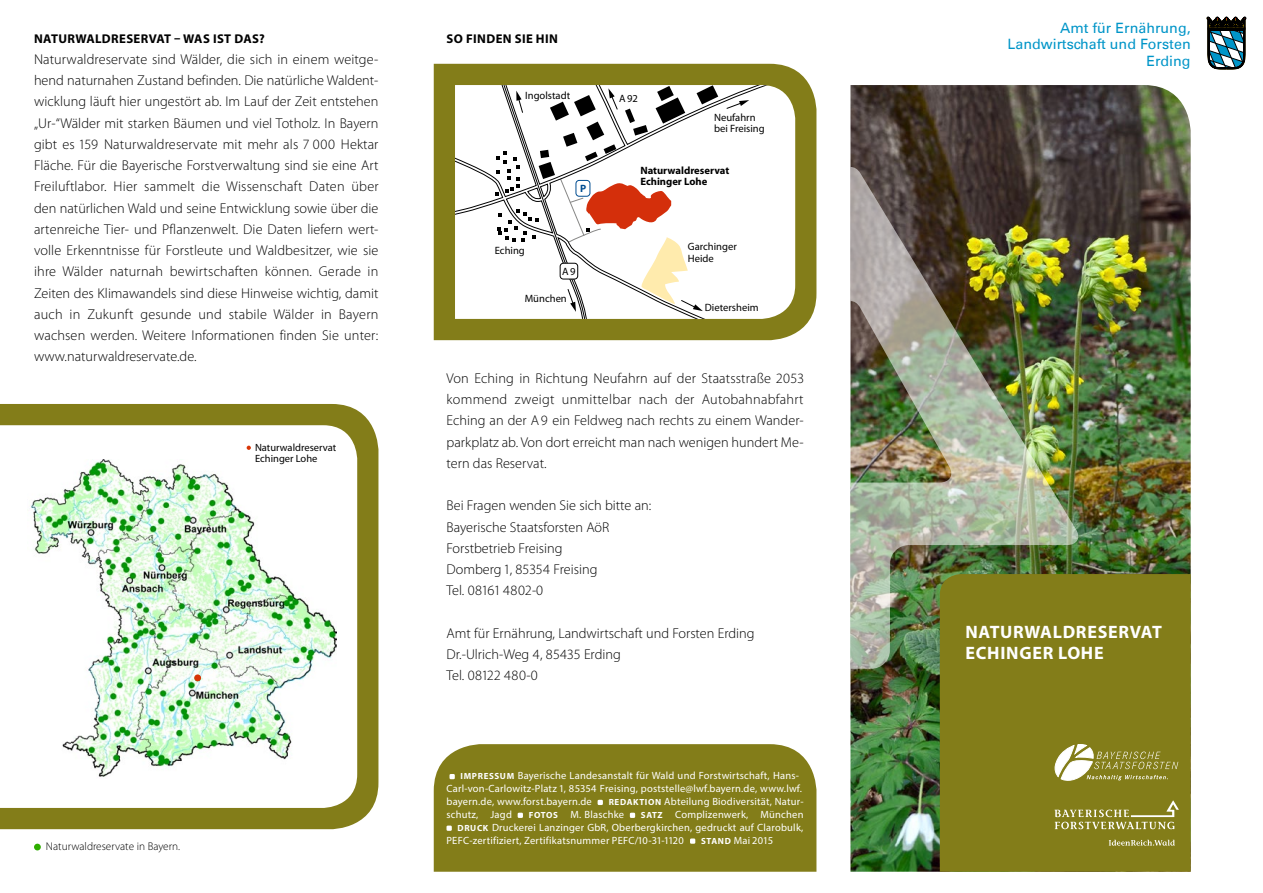
<style>
.page{position:relative;width:1263px;height:893px;background:#fff}
.page>*{position:absolute;margin:0;border:0;box-sizing:border-box;transform-origin:0 0}
.t1{font:700 18px/21.3px "Myriad Pro";letter-spacing:.04em;color:#fff}
.P-links{font:300 14.25px/21.3px "Myriad Pro";color:#000;text-align:justify}
.P-Logotext{font:14.25px/16.5px "Univers";color:#0095c8;text-align:right}
.t2{font:700 12.75px "Myriad Pro";letter-spacing:.03em;color:#000}
.t3{font:300 11.25px "Myriad Pro";color:#000}
.t4{font:10.65px/11.4px "Myriad Pro";color:#000}
.t5{font:700 10.65px/11.4px "Myriad Pro";color:#000}
.t6{font:700 10.65px "Myriad Pro";color:#004d91}
.P-Impressum{font:10.5px/12.9px "Myriad Pro";letter-spacing:.02em;color:#fff}
.t7{font:10.5px/11.2px "Myriad Pro";color:#000}
.s1{font-weight:700;font-size:8.85px}
</style>
<div class="page">
<div style="left:434px;top:64px;width:382px;height:276px;background:#837d19"></div>
<svg style="left:1207px;top:17px;width:39px;height:52px"></svg>
<div style="left:434px;top:744px;width:382px;height:128px;background:#837d19"></div>
<svg style="left:449px;top:774px;width:6px;height:5px"></svg>
<svg style="left:598px;top:800px;width:5px;height:5px"></svg>
<svg style="left:518px;top:813px;width:5px;height:5px"></svg>
<svg style="left:630px;top:813px;width:5px;height:5px"></svg>
<svg style="left:446px;top:826px;width:6px;height:5px"></svg>
<svg style="left:690px;top:838px;width:5px;height:6px"></svg>
<div style="left:0;top:404px;width:378px;height:425px;background:#837d19"></div>
<svg style="left:455px;top:85px;width:340px;height:234px"></svg>
<svg style="left:725px;top:100px;width:24px;height:10px"></svg>
<svg style="left:494px;top:85px;width:224px;height:234px"></svg>
<div style="left:560px;top:263px;width:18px;height:16px;background:#fff;border-radius:3px"></div>
<div style="left:560px;top:263px;width:18px;height:16px;border:1px solid #000;border-radius:3px"></div>
<svg style="left:0;top:425px;width:357px;height:383px"></svg>
<img style="left:28px;top:459px;width:309px;height:320px">
<svg style="left:247px;top:446px;width:4px;height:4px"></svg>
<div style="left:194px;top:674px;width:7px;height:7px;background:#d83507;border-radius:50%"></div>
<div style="left:34px;top:844px;width:7px;height:6px;background:#2fae00;border-radius:50%"></div>
<img style="left:850px;top:85px;width:341px;height:787px">
<div style="left:940px;top:574px;width:251px;height:298px;background:#837d19"></div>
<svg style="left:1054px;top:800px;width:125px;height:29px;background:#989340"></svg>
<svg style="left:1109px;top:840px;width:66px;height:6px"></svg>
<svg style="left:1055px;top:744px;width:123px;height:36px"></svg>
<img style="left:850px;top:167px;width:231px;height:502px">
<h2 class="t2" style="left:34px;top:30px;width:232px">NATURWALDRESERVAT – WAS IST DAS?</h2>
<p class="P-links" style="left:34px;top:48px;width:346px">Naturwaldreservate sind Wälder, die sich in einem weitge&shy;hend naturnahen Zustand befinden. Die natürliche Waldent&shy;wicklung läuft hier ungestört ab. Im Lauf der Zeit entstehen „Ur-“Wälder mit starken Bäumen und viel Totholz. In Bayern gibt es 159 Naturwaldreservate mit mehr als 7 000 Hektar Fläche. Für die Bayerische Forstverwaltung sind sie eine Art Freiluftlabor. Hier sammelt die Wissenschaft Daten über den natürlichen Wald und seine Entwicklung sowie über die artenreiche Tier- und Pflanzenwelt. Die Daten liefern wert&shy;volle Erkenntnisse für Forstleute und Waldbesitzer, wie sie ihre Wälder naturnah bewirtschaften können. Gerade in Zeiten des Klimawandels sind diese Hinweise wichtig, damit auch in Zukunft gesunde und stabile Wälder in Bayern wachsen werden. Weitere Informationen finden Sie unter: www.naturwaldreservate.de.</p>
<p class="t7" style="left:255px;top:442px;width:83px">Naturwaldreservat<br>Echinger Lohe</p>
<p class="t3" style="left:46px;top:840px;width:136px">Naturwaldreservate in Bayern.</p>
<h2 class="t2" style="left:447px;top:30px;width:113px">SO FINDEN SIE HIN</h2>
<p class="t4" style="left:525px;top:89px;width:47px">Ingolstadt</p>
<p class="t4" style="left:495px;top:245px;width:32px">Eching</p>
<p class="t6" style="left:580px;top:182px;width:8px">P</p>
<p class="t4" style="left:562px;top:265px;width:15px">A9</p>
<p class="t4" style="left:525px;top:293px;width:44px">München</p>
<p class="t4" style="left:619px;top:92px;width:20px">A92</p>
<p class="t4" style="left:714px;top:112px;width:52px">Neufahrn bei Freising</p>
<p class="t5" style="left:640px;top:164px;width:90px">Naturwaldreservat<br>Echinger Lohe</p>
<p class="t4" style="left:688px;top:241px;width:51px">Garchinger<br>Heide</p>
<p class="t4" style="left:705px;top:302px;width:55px">Dietersheim</p>
<p class="P-links" style="left:446px;top:367px;width:359px">Von Eching in Richtung Neufahrn auf der Staatsstraße 2053 kommend zweigt unmittelbar nach der Autobahnabfahrt Eching an der A9 ein Feldweg nach rechts zu einem Wander&shy;parkplatz ab. Von dort erreicht man nach wenigen hundert Me&shy;tern das Reservat.</p>
<p class="P-links" style="left:446px;top:495px;width:206px;text-align:left">Bei Fragen wenden Sie sich bitte an:<br>Bayerische Staatsforsten AöR<br>Forstbetrieb Freising<br>Domberg 1, 85354 Freising<br>Tel. 08161 4802-0</p>
<p class="P-links" style="left:446px;top:622px;width:310px;text-align:left">Amt für Ernährung, Landwirtschaft und Forsten Erding<br>Dr.-Ulrich-Weg 4, 85435 Erding<br>Tel. 08122 480-0</p>
<p class="P-Impressum" style="left:446px;top:769px;width:357px;text-indent:14px"><span class="s1">IMPRESSUM</span> Bayerische Landesanstalt für Wald und Forstwirtschaft, Hans-<br>Carl-von-Carlowitz-Platz 1, 85354 Freising, poststelle@lwf.bayern.de, www.lwf. bayern.de, www.forst.bayern.de</p>
<p class="P-Impressum" style="left:609px;top:795px;width:196px"><span class="s1">REDAKTION</span> Abteilung Biodiversität, Natur-</p>
<p class="P-Impressum" style="left:446px;top:808px;width:67px">schutz, Jagd</p>
<p class="P-Impressum" style="left:529px;top:808px;width:97px"><span class="s1">FOTOS</span> M. Blaschke</p>
<p class="P-Impressum" style="left:641px;top:808px;width:164px"><span class="s1">SATZ</span> Complizenwerk, München</p>
<p class="P-Impressum" style="left:458px;top:821px;width:347px"><span class="s1">DRUCK</span> Druckerei Lanzinger GbR, Oberbergkirchen, gedruckt auf Clarobulk,</p>
<p class="P-Impressum" style="left:446px;top:834px;width:239px">PEFC-zertifiziert, Zertifikatsnummer PEFC/10-31-1120</p>
<p class="P-Impressum" style="left:701px;top:834px;width:73px"><span class="s1">STAND</span> Mai 2015</p>
<p class="P-Logotext" style="left:1008px;top:20px;width:185px">Amt für Ernährung,<br>Landwirtschaft und Forsten<br>Erding</p>
<h1 class="t1" style="left:965px;top:620px;width:198px">NATURWALDRESERVAT<br>ECHINGER LOHE</h1>
</div>
